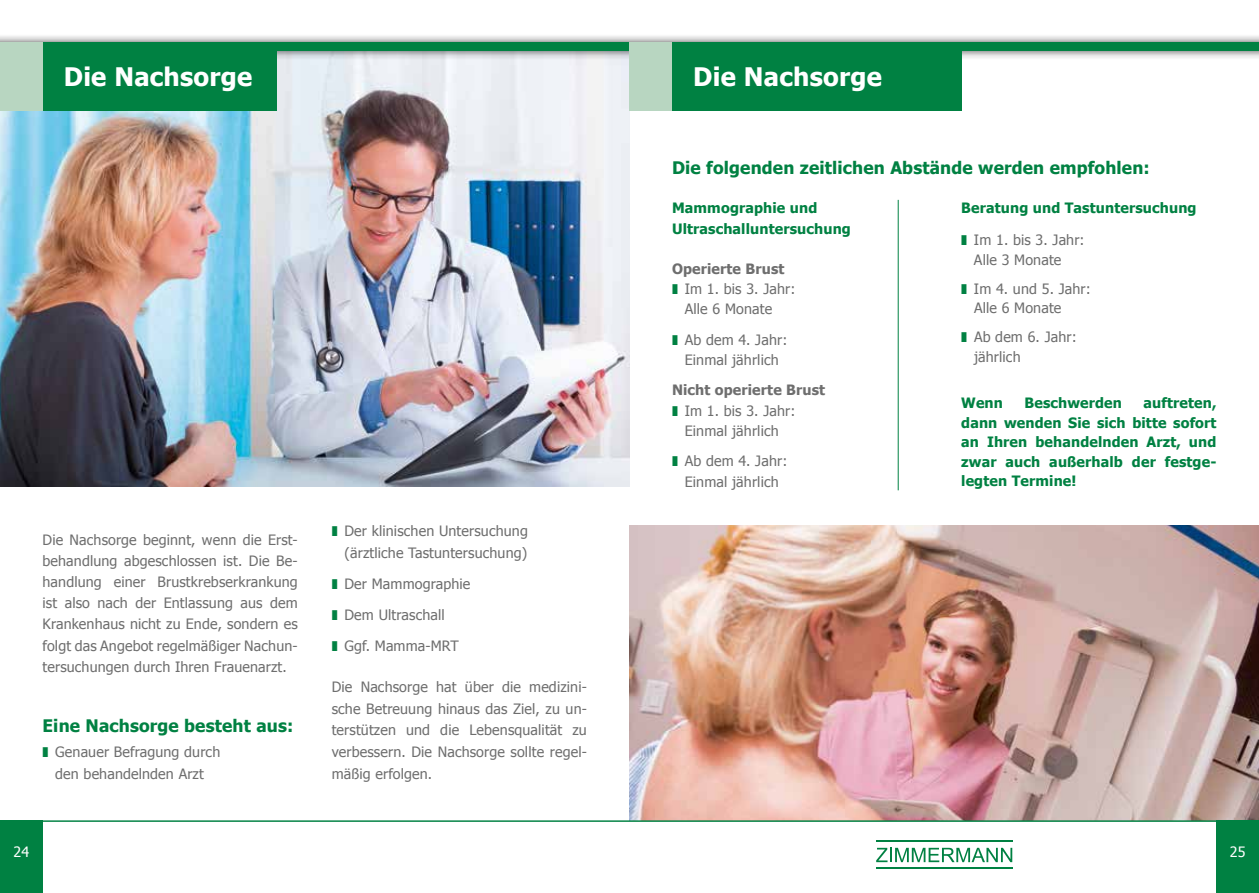
<style>
.page{position:relative;width:1259px;height:893px;background:#fff}
.page>*{position:absolute;margin:0;border:0;box-sizing:border-box;transform-origin:0 0}
.t1{font:700 25.5px "Tahoma";letter-spacing:.01em;color:#fff}
.t2{font:700 17.25px "Tahoma";letter-spacing:.01em;color:#008142}
.t3{font:14.25px/21.1px "Tahoma";letter-spacing:.01em;color:#6e6e6e}
.t4{font:700 14.25px/19.5px "Tahoma";letter-spacing:.01em;color:#008142}
.t5{font:700 14.25px "Tahoma";letter-spacing:.01em;color:#6e6e6e}
.t6{font:14.25px "Tahoma";color:#fff}
.s1{color:#008142}
</style>
<div class="page">
<img style="left:0;top:60px;width:629px;height:426px">
<img style="left:629px;top:525px;width:630px;height:296px">
<div style="left:0;top:34px;width:1259px;height:26px;background:#000;opacity:.75"></div>
<div style="left:0;top:43px;width:1259px;height:8px;background:#008142"></div>
<hr style="left:0;top:821px;width:1259px;height:1px;background:#008142">
<svg style="left:876px;top:848px;width:136px;height:14px"></svg>
<hr style="left:876px;top:840px;width:136px;height:2px;background:#008142">
<hr style="left:876px;top:867px;width:136px;height:2px;background:#008142">
<div style="left:0;top:821px;width:43px;height:72px;background:#008142"></div>
<div style="left:1216px;top:821px;width:43px;height:72px;background:#008142"></div>
<div style="left:43px;top:43px;width:233px;height:68px;background:#008142"></div>
<div style="left:0;top:43px;width:43px;height:68px;background:#b8d6c1"></div>
<div style="left:672px;top:43px;width:289px;height:68px;background:#008142"></div>
<div style="left:629px;top:43px;width:43px;height:68px;background:#b8d6c1"></div>
<hr style="left:898px;top:200px;width:1px;height:290px;background:#008142">
<h1 class="t1" style="left:64px;top:59px;width:190px">Die Nachsorge</h1>
<p class="t3" style="left:43px;top:528px;width:257px;text-align:justify">Die Nachsorge beginnt, wenn die Erst&shy;behandlung abgeschlossen ist. Die Be&shy;handlung einer Brustkrebserkrankung ist also nach der Entlassung aus dem Krankenhaus nicht zu Ende, sondern es folgt das Angebot regelmäßiger Nachun&shy;tersuchungen durch Ihren Frauenarzt.</p>
<p class="t2" style="left:43px;top:714px;width:252px">Eine Nachsorge besteht aus:</p>
<p class="t3" style="left:43px;top:741px;width:179px;text-align:center"><span class="s1">❚</span> Genauer Befragung durch den behandelnden Arzt</p>
<p class="t3" style="left:332px;top:519px;width:198px;line-height:21.6px;text-align:right"><span class="s1">❚</span> Der klinischen Untersuchung (ärztliche Tastuntersuchung)</p>
<p class="t3" style="left:332px;top:567px;width:140px;line-height:31.2px"><span class="s1">❚</span> Der Mammographie <span class="s1">❚</span> Dem Ultraschall<br><span class="s1">❚</span> Ggf. Mamma-MRT</p>
<p class="t3" style="left:332px;top:675px;width:257px;line-height:21.6px;text-align:justify">Die Nachsorge hat über die medizini&shy;sche Betreuung hinaus das Ziel, zu un&shy;terstützen und die Lebensqualität zu verbessern. Die Nachsorge sollte regel&shy;mäßig erfolgen.</p>
<h1 class="t1" style="left:693px;top:59px;width:190px">Die Nachsorge</h1>
<p class="t2" style="left:672px;top:156px;width:479px">Die folgenden zeitlichen Abstände werden empfohlen:</p>
<p class="t4" style="left:672px;top:197px;width:180px;line-height:20.5px">Mammographie und<br>Ultraschalluntersuchung</p>
<p class="t5" style="left:672px;top:258px;width:114px">Operierte Brust</p>
<p class="t3" style="left:672px;top:278px;width:125px"><span class="s1">❚</span> Im 1. bis 3. Jahr:</p>
<p class="t3" style="left:685px;top:298px;width:89px">Alle 6 Monate</p>
<p class="t3" style="left:672px;top:328px;width:117px;line-height:20.5px;text-align:center"><span class="s1">❚</span> Ab dem 4. Jahr:<br>Einmal jährlich</p>
<p class="t5" style="left:672px;top:380px;width:155px">Nicht operierte Brust</p>
<p class="t3" style="left:672px;top:399px;width:125px"><span class="s1">❚</span> Im 1. bis 3. Jahr:</p>
<p class="t3" style="left:685px;top:420px;width:95px">Einmal jährlich</p>
<p class="t3" style="left:672px;top:450px;width:117px;line-height:20.5px;text-align:center"><span class="s1">❚</span> Ab dem 4. Jahr:<br>Einmal jährlich</p>
<p class="t4" style="left:961px;top:197px;width:237px">Beratung und Tastuntersuchung</p>
<p class="t3" style="left:974px;top:230px;width:112px;line-height:19.5px;text-indent:-13px"><span class="s1">❚</span> Im 1. bis 3. Jahr:<br>Alle 3 Monate</p>
<p class="t3" style="left:974px;top:278px;width:118px;line-height:19.5px;text-indent:-13px"><span class="s1">❚</span> Im 4. und 5. Jahr:<br>Alle 6 Monate</p>
<p class="t3" style="left:974px;top:327px;width:104px;line-height:19.5px;text-indent:-13px"><span class="s1">❚</span> Ab dem 6. Jahr: jährlich</p>
<p class="t4" style="left:961px;top:392px;width:43px">Wenn</p>
<p class="t4" style="left:1024px;top:392px;width:99px">Beschwerden</p>
<p class="t4" style="left:961px;top:392px;width:257px;text-align:justify;text-indent:182px">auftreten, dann wenden Sie sich bitte sofort an Ihren behandelnden Arzt, und zwar auch außerhalb der festge&shy;legten Termine!</p>
<p class="t6" style="left:13px;top:842px;width:17px">24</p>
<p class="t6" style="left:1229px;top:842px;width:17px">25</p>
</div>
